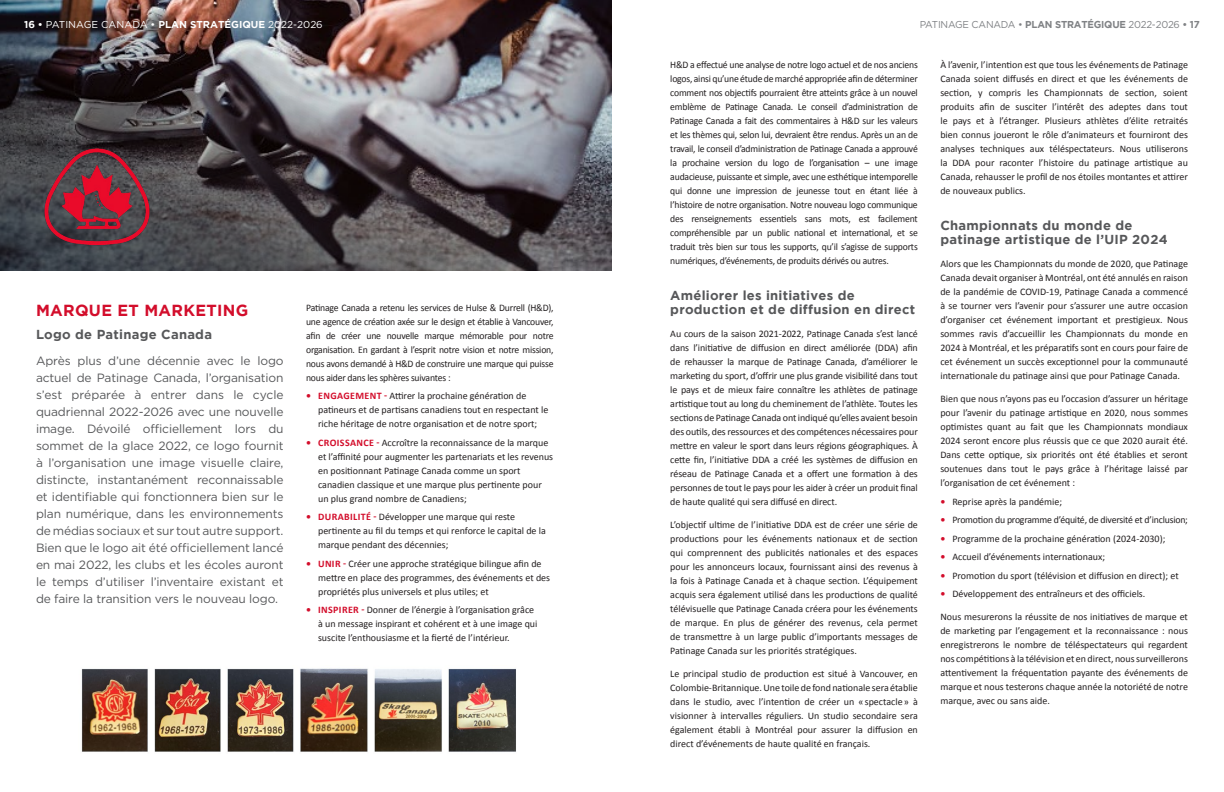
<style>
.page{position:relative;width:1224px;height:792px;background:#fff}
.page>*{position:absolute;margin:0;border:0;box-sizing:border-box;transform-origin:0 0}
.t1{font:700 16px "Gotham HTF";letter-spacing:.02em;color:#d30d2b}
.t2{font:700 13px/14px "Gotham HTF";letter-spacing:.02em;color:#57585a}
.t3{font:12px/17px "Gotham HTF";letter-spacing:-.01em;color:#57585a;text-align:justify}
.t4{font:10px/14px "Calibri";color:#231f20;text-align:justify}
.t5{font:10px "Calibri";letter-spacing:-.02em;color:#231f20}
.t6{font:10px "Gotham HTF";color:#fff}
.t7{font:10px "Gotham HTF";letter-spacing:-.02em;color:#808285}
.s1{font-weight:700}
.s2{font-weight:700;color:#d30d2b}
</style>
<div class="page">
<img style="left:81px;top:668px;width:435px;height:84px">
<img style="left:0;top:0;width:612px;height:271px">
<img style="left:43px;top:147px;width:108px;height:99px">
<p class="t6" style="left:24px;top:19px;width:300px"><span class="s1">16 •</span> PATINAGE CANADA • <span class="s1">PLAN STRATÉGIQUE</span> 2022-2026</p>
<p class="t7" style="left:920px;top:19px;width:281px">PATINAGE CANADA • <span class="s1">PLAN STRATÉGIQUE</span> 2022-2026 <span class="s1">• 17</span></p>
<h1 class="t1" style="left:36px;top:301px;width:214px">MARQUE ET MARKETING</h1>
<h2 class="t2" style="left:36px;top:327px;width:178px">Logo de Patinage Canada</h2>
<p class="t3" style="left:36px;top:352px;width:249px">Après plus d’une décennie avec le logo actuel de Patinage Canada, l’organisation s’est préparée à entrer dans le cycle quadriennal 2022-2026 avec une nouvelle image. Dévoilé officiellement lors du sommet de la glace 2022, ce logo fournit à l’organisation une image visuelle claire, distincte, instantanément reconnaissable et identifiable qui fonctionnera bien sur le plan numérique, dans les environnements de médias sociaux et sur tout autre support.<br>Bien que le logo ait été officiellement lancé en mai 2022, les clubs et les écoles auront le temps d’utiliser l’inventaire existant et de faire la transition vers le nouveau logo.</p>
<p class="t4" style="left:306px;top:300px;width:249px">Patinage Canada a retenu les services de Hulse &amp; Durrell (H&amp;D), une agence de création axée sur le design et établie à Vancouver, afin de créer une nouvelle marque mémorable pour notre organisation. En gardant à l’esprit notre vision et notre mission, nous avons demandé à H&amp;D de construire une marque qui puisse nous aider dans les sphères suivantes :</p>
<p class="t4" style="left:318px;top:388px;width:232px;text-align:left;text-indent:-12px"><span class="s2">• ENGAGEMENT -</span> Attirer la prochaine génération de patineurs et de partisans canadiens tout en respectant le riche héritage de notre organisation et de notre sport;</p>
<p class="t4" style="left:318px;top:435px;width:237px;text-align:left;text-indent:-12px"><span class="s2">• CROISSANCE -</span> Accroître la reconnaissance de la marque et l’affinité pour augmenter les partenariats et les revenus en positionnant Patinage Canada comme un sport canadien classique et une marque plus pertinente pour un plus grand nombre de Canadiens;</p>
<p class="t4" style="left:318px;top:509px;width:229px;text-align:left;text-indent:-12px"><span class="s2">• DURABILITÉ -</span> Développer une marque qui reste pertinente au fil du temps et qui renforce le capital de la marque pendant des décennies;</p>
<p class="t4" style="left:318px;top:556px;width:234px;text-align:left;text-indent:-12px"><span class="s2">• UNIR -</span> Créer une approche stratégique bilingue afin de mettre en place des programmes, des événements et des propriétés plus universels et plus utiles; et</p>
<p class="t4" style="left:318px;top:602px;width:221px;text-align:left;text-indent:-12px"><span class="s2">• INSPIRER -</span> Donner de l’énergie à l’organisation grâce à un message inspirant et cohérent et à une image qui suscite l’enthousiasme et la fierté de l’intérieur.</p>
<p class="t4" style="left:670px;top:57px;width:249px">H&amp;D a effectué une analyse de notre logo actuel et de nos anciens logos, ainsi qu’une étude de marché appropriée afin de déterminer comment nos objectifs pourraient être atteints grâce à un nouvel emblème de Patinage Canada. Le conseil d’administration de Patinage Canada a fait des commentaires à H&amp;D sur les valeurs et les thèmes qui, selon lui, devraient être rendus. Après un an de travail, le conseil d’administration de Patinage Canada a approuvé la prochaine version du logo de l’organisation – une image audacieuse, puissante et simple, avec une esthétique intemporelle qui donne une impression de jeunesse tout en étant liée à l’histoire de notre organisation. Notre nouveau logo communique des renseignements essentiels sans mots, est facilement compréhensible par un public national et international, et se traduit très bien sur tous les supports, qu’il s’agisse de supports numériques, d’événements, de produits dérivés ou autres.</p>
<h2 class="t2" style="left:670px;top:289px;width:246px">Améliorer les initiatives de production et de diffusion en direct</h2>
<p class="t4" style="left:670px;top:327px;width:249px">Au cours de la saison 2021-2022, Patinage Canada s’est lancé dans l’initiative de diffusion en direct améliorée (DDA) afin de rehausser la marque de Patinage Canada, d’améliorer le marketing du sport, d’offrir une plus grande visibilité dans tout le pays et de mieux faire connaître les athlètes de patinage artistique tout au long du cheminement de l’athlète. Toutes les sections de Patinage Canada ont indiqué qu’elles avaient besoin des outils, des ressources et des compétences nécessaires pour mettre en valeur le sport dans leurs régions géographiques. À cette fin, l’initiative DDA a créé les systèmes de diffusion en réseau de Patinage Canada et a offert une formation à des personnes de tout le pays pour les aider à créer un produit final de haute qualité qui sera diffusé en direct.</p>
<p class="t4" style="left:670px;top:518px;width:249px">L’objectif ultime de l’initiative DDA est de créer une série de productions pour les événements nationaux et de section qui comprennent des publicités nationales et des espaces pour les annonceurs locaux, fournissant ainsi des revenus à la fois à Patinage Canada et à chaque section. L’équipement acquis sera également utilisé dans les productions de qualité télévisuelle que Patinage Canada créera pour les événements de marque. En plus de générer des revenus, cela permet de transmettre à un large public d’importants messages de Patinage Canada sur les priorités stratégiques.</p>
<p class="t4" style="left:670px;top:667px;width:249px">Le principal studio de production est situé à Vancouver, en Colombie-Britannique. Une toile de fond nationale sera établie dans le studio, avec l’intention de créer un «spectacle» à visionner à intervalles réguliers. Un studio secondaire sera également établi à Montréal pour assurer la diffusion en direct d’événements de haute qualité en français.</p>
<p class="t4" style="left:940px;top:57px;width:249px">À l’avenir, l’intention est que tous les événements de Patinage Canada soient diffusés en direct et que les événements de section, y compris les Championnats de section, soient produits afin de susciter l’intérêt des adeptes dans tout le pays et à l’étranger. Plusieurs athlètes d’élite retraités bien connus joueront le rôle d’animateurs et fourniront des analyses techniques aux téléspectateurs. Nous utiliserons la DDA pour raconter l’histoire du patinage artistique au Canada, rehausser le profil de nos étoiles montantes et attirer de nouveaux publics.</p>
<h2 class="t2" style="left:940px;top:219px;width:229px">Championnats du monde de patinage artistique de l’UIP 2024</h2>
<p class="t4" style="left:940px;top:257px;width:249px">Alors que les Championnats du monde de 2020, que Patinage Canada devait organiser à Montréal, ont été annulés en raison de la pandémie de COVID-19, Patinage Canada a commencé à se tourner vers l’avenir pour s’assurer une autre occasion d’organiser cet événement important et prestigieux. Nous sommes ravis d’accueillir les Championnats du monde en 2024 à Montréal, et les préparatifs sont en cours pour faire de cet événement un succès exceptionnel pour la communauté internationale du patinage ainsi que pour Patinage Canada.</p>
<p class="t4" style="left:940px;top:392px;width:249px">Bien que nous n’ayons pas eu l’occasion d’assurer un héritage pour l’avenir du patinage artistique en 2020, nous sommes optimistes quant au fait que les Championnats mondiaux 2024 seront encore plus réussis que ce que 2020 aurait été.<br>Dans cette optique, six priorités ont été établies et seront soutenues dans tout le pays grâce à l’héritage laissé par l’organisation de cet événement :</p>
<p class="t4" style="left:940px;top:494px;width:123px"><span class="s2">•</span> Reprise après la pandémie;</p>
<p class="t5" style="left:940px;top:514px;width:249px"><span class="s2">•</span> Promotion du programme d’équité, de diversité et d’inclusion;</p>
<p class="t4" style="left:940px;top:531px;width:227px"><span class="s2">•</span> Programme de la prochaine génération (2024-2030);</p>
<p class="t4" style="left:940px;top:550px;width:166px"><span class="s2">•</span> Accueil d’événements internationaux;</p>
<p class="t4" style="left:940px;top:568px;width:240px"><span class="s2">•</span> Promotion du sport (télévision et diffusion en direct); et</p>
<p class="t4" style="left:940px;top:587px;width:206px"><span class="s2">•</span> Développement des entraîneurs et des officiels.</p>
<p class="t4" style="left:940px;top:610px;width:249px">Nous mesurerons la réussite de nos initiatives de marque et de marketing par l’engagement et la reconnaissance : nous enregistrerons le nombre de téléspectateurs qui regardent nos compétitions à la télévision et en direct, nous surveillerons attentivement la fréquentation payante des événements de marque et nous testerons chaque année la notoriété de notre marque, avec ou sans aide.</p>
</div>
